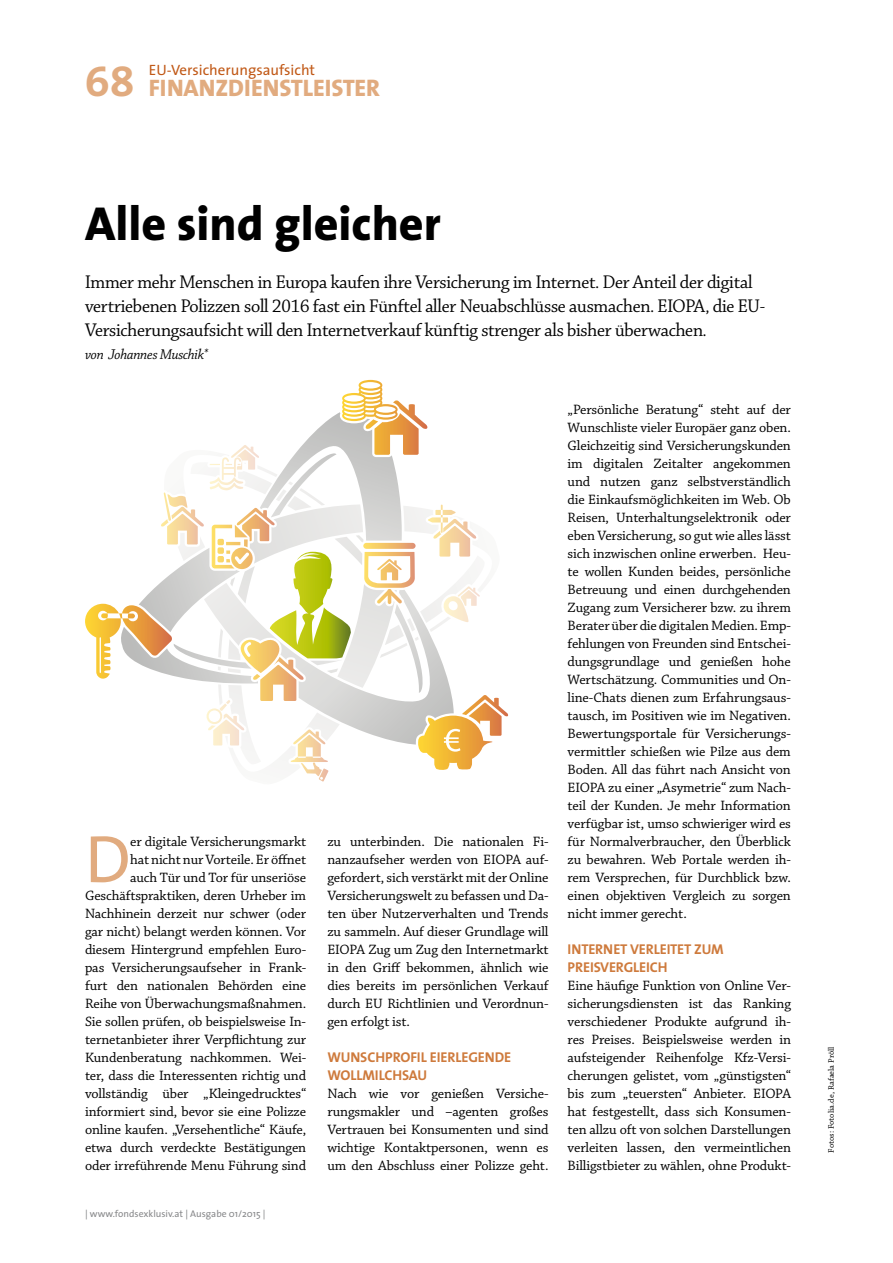
<style>
.page{position:relative;width:893px;height:1263px;background:#fff}
.page>*{position:absolute;margin:0;border:0;box-sizing:border-box;transform-origin:0 0}
.t1{font:67.65px "The Sans";color:#e1ab7f}
.t2{font:800 48px "The Sans";color:#000}
.t3{font:800 24px "The Sans";color:#e1ab7f}
.t4{font:19.5px/24px "Chaparral Pro Subh";letter-spacing:-.01em;color:#000}
.t5{font:15px "The Sans";color:#c15917}
.t6{font:15px "Chaparral Pro It Subh";letter-spacing:-.01em;color:#000}
.t7{font:14.25px/18px "Chaparral Pro";letter-spacing:-.01em;color:#000;text-align:justify}
.t8{font:700 14.25px/18px "The Sans";letter-spacing:-.01em;color:#ce7a3c}
.t9{font:9.75px "The Sans";color:#87888a}
.t10{font:8.25px "Chaparral Pro Capt";color:#000}
.s1{font-family:"The Sans Bold Expert";font-weight:400;font-size:43.2px}
</style>
<div class="page">
<svg style="left:303px;top:412px;width:99px;height:276px"></svg>
<svg style="left:351px;top:504px;width:126px;height:128px"></svg>
<svg style="left:342px;top:380px;width:56px;height:41px"></svg>
<svg style="left:363px;top:543px;width:53px;height:61px"></svg>
<svg style="left:444px;top:586px;width:36px;height:36px"></svg>
<svg style="left:428px;top:505px;width:48px;height:52px"></svg>
<svg style="left:85px;top:445px;width:266px;height:336px"></svg>
<svg style="left:418px;top:695px;width:90px;height:75px"></svg>
<p class="t5" style="left:149px;top:57px;width:168px">EU-Versicherungsaufsicht</p>
<h3 class="t3" style="left:85px;top:68px;width:297px"><span class="s1">68</span> FINANZDIENSTLEISTER</h3>
<h2 class="t2" style="left:85px;top:183px;width:357px">ALLE SIND GLEICHER</h2>
<p class="t4" style="left:85px;top:271px;width:681px">Immer mehr Menschen in Europa kaufen ihre Versicherung im Internet. Der Anteil der digital vertriebenen Polizzen soll 2016 fast ein Fünftel aller Neuabschlüsse ausmachen. EIOPA, die EU-<br>Versicherungsaufsicht will den Internetverkauf künftig strenger als bisher überwachen.</p>
<p class="t6" style="left:85px;top:346px;width:125px">von Johannes Muschik*</p>
<h1 class="t1" style="left:85px;top:803px;width:47px">D</h1>
<p class="t7" style="left:85px;top:833px;width:223px;text-align:right">er digitale Versicherungsmarkt<br>hat nicht nur Vorteile. Er öffnet<br>auch Tür und Tor für unseriöse Geschäftspraktiken, deren Urheber im Nachhinein derzeit nur schwer (oder gar nicht) belangt werden können. Vor diesem Hintergrund empfehlen Euro&shy;pas Versicherungsaufseher in Frank&shy;furt den nationalen Behörden eine Reihe von Überwachungsmaßnahmen.<br>Sie sollen prüfen, ob beispielsweise In&shy;ternetanbieter ihrer Verpflichtung zur Kundenberatung nachkommen. Wei&shy;ter, dass die Interessenten richtig und vollständig über „Kleingedrucktes“ informiert sind, bevor sie eine Polizze online kaufen. „Versehentliche“ Käufe, etwa durch verdeckte Bestätigungen oder irreführende Menu Führung sind</p>
<p class="t7" style="left:327px;top:833px;width:223px">zu unterbinden. Die nationalen Fi&shy;nanzaufseher werden von EIOPA auf&shy;gefordert, sich verstärkt mit der Online Versicherungswelt zu befassen und Da&shy;ten über Nutzerverhalten und Trends zu sammeln. Auf dieser Grundlage will EIOPA Zug um Zug den Internetmarkt in den Griff bekommen, ähnlich wie dies bereits im persönlichen Verkauf durch EU Richtlinien und Verordnun&shy;gen erfolgt ist.</p>
<p class="t8" style="left:327px;top:1048px;width:185px">WUNSCHPROFIL EIERLEGENDE<br>WOLLMILCHSAU</p>
<p class="t7" style="left:327px;top:1085px;width:223px">Nach wie vor genießen Versiche&shy;rungsmakler und –agenten großes Vertrauen bei Konsumenten und sind wichtige Kontaktpersonen, wenn es um den Abschluss einer Polizze geht.</p>
<p class="t9" style="left:85px;top:1206px;width:182px">| www.fondsexklusiv.at | Ausgabe 01/2015 |</p>
<p class="t7" style="left:568px;top:401px;width:225px">„Persönliche Beratung“ steht auf der Wunschliste vieler Europäer ganz oben.<br>Gleichzeitig sind Versicherungskunden im digitalen Zeitalter angekommen und nutzen ganz selbstverständlich die Einkaufsmöglichkeiten im Web. Ob Reisen, Unterhaltungselektronik oder eben Versicherung, so gut wie alles lässt sich inzwischen online erwerben. Heu&shy;te wollen Kunden beides, persönliche Betreuung und einen durchgehenden Zugang zum Versicherer bzw. zu ihrem Berater über die digitalen Medien. Emp&shy;fehlungen von Freunden sind Entschei&shy;dungsgrundlage und genießen hohe Wertschätzung. Communities und On&shy;line-Chats dienen zum Erfahrungsaus&shy;tausch, im Positiven wie im Negativen.<br>Bewertungsportale für Versicherungs&shy;vermittler schießen wie Pilze aus dem Boden. All das führt nach Ansicht von EIOPA zu einer „Asymetrie“ zum Nach&shy;teil der Kunden. Je mehr Information verfügbar ist, umso schwieriger wird es für Normalverbraucher, den Überblick zu bewahren. Web Portale werden ih&shy;rem Versprechen, für Durchblick bzw. einen objektiven Vergleich zu sorgen nicht immer gerecht.</p>
<p class="t8" style="left:568px;top:940px;width:30px">INTERNE</p>
<p class="t8" style="left:620px;top:940px;width:26px">T VERLEI</p>
<p class="t8" style="left:670px;top:940px;width:43px">TET ZUM</p>
<p class="t8" style="left:568px;top:958px;width:8px">PREIS</p>
<p class="t8" style="left:600px;top:958px;width:17px">VERGLEICH</p>
<p class="t7" style="left:568px;top:977px;width:225px">Eine häufige Funktion von Online Ver&shy;sicherungsdiensten ist das Ranking verschiedener Produkte aufgrund ih&shy;res Preises. Beispielsweise werden in aufsteigender Reihenfolge Kfz-Versi&shy;cherungen gelistet, vom „günstigsten“ bis zum „teuersten“ Anbieter. EIOPA hat festgestellt, dass sich Konsumen&shy;ten allzu oft von solchen Darstellungen verleiten lassen, den vermeintlichen Billigstbieter zu wählen, ohne Produkt-</p>
<p class="t10" style="left:827px;top:1153px;width:108px;rotate:-90deg">Fotos: Fotolia.de, Rafaela Pröll</p>
</div>
